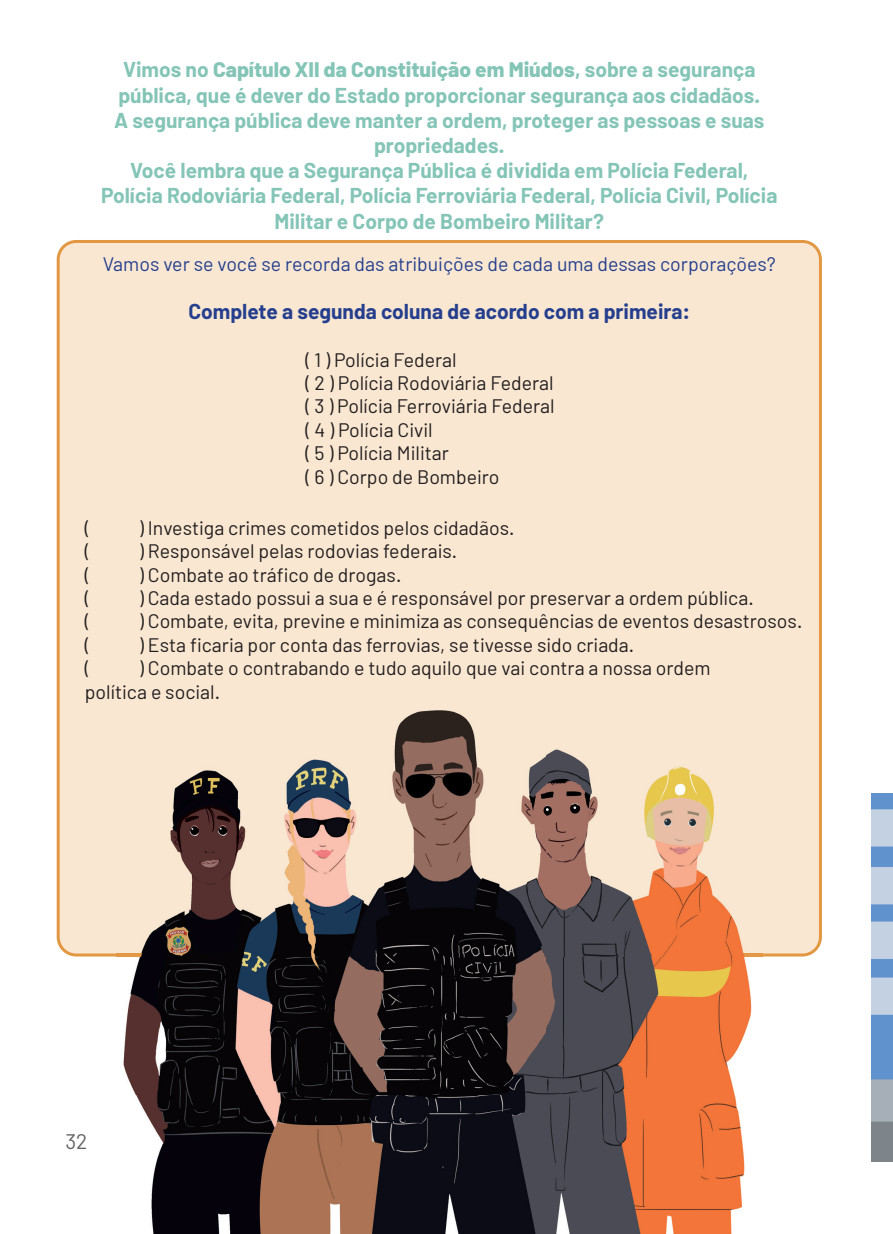
<style>
.page{position:relative;width:893px;height:1234px;background:#fff}
.page>*{position:absolute;margin:0;border:0;box-sizing:border-box;transform-origin:0 0}
.t1{font:700 21px/25.2px "Barlow";color:#84c5b7;text-align:center}
.t2{font:700 21px "Barlow";color:#253f8e}
.t3{font:21px "Barlow";color:#636366}
.t4{font:19.5px/23.4px "Barlow";color:#231f20}
.t5{font:19.5px "Barlow";color:#253f8e}
.s1{font-weight:800}
</style>
<div class="page">
<div style="left:57px;top:240px;width:765px;height:716px;background:#f9e7d1"></div>
<img style="left:116px;top:702px;width:646px;height:531px">
<img style="left:872px;top:793px;width:21px;height:368px">
<p class="t1" style="left:101px;top:57px;width:678px">Vimos no <span class="s1">Capítulo XII da Constituição em Miúdos</span>, sobre a segurança pública, que é dever do Estado proporcionar segurança aos cidadãos.<br>A segurança pública deve manter a ordem, proteger as pessoas e suas propriedades.<br>Você lembra que a Segurança Pública é dividida em Polícia Federal, Polícia Rodoviária Federal, Polícia Ferroviária Federal, Polícia Civil, Polícia Militar e Corpo de Bombeiro Militar?</p>
<p class="t5" style="left:103px;top:251px;width:675px">Vamos ver se você se recorda das atribuições de cada uma dessas corporações?</p>
<p class="t2" style="left:188px;top:298px;width:503px">Complete a segunda coluna de acordo com a primeira:</p>
<p class="t4" style="left:305px;top:347px;width:251px">( 1 ) Polícia Federal<br>( 2 ) Polícia Rodoviária Federal ( 3 ) Polícia Ferroviária Federal ( 4 ) Polícia Civil<br>( 5 ) Polícia Militar<br>( 6 ) Corpo de Bombeiro</p>
<p class="t4" style="left:85px;top:515px;width:7px">(</p>
<p class="t4" style="left:139px;top:515px;width:377px">) Investiga crimes cometidos pelos cidadãos.</p>
<p class="t4" style="left:85px;top:538px;width:7px">(</p>
<p class="t4" style="left:139px;top:538px;width:320px">) Responsável pelas rodovias federais.</p>
<p class="t4" style="left:85px;top:562px;width:7px">(</p>
<p class="t4" style="left:139px;top:562px;width:264px">) Combate ao tráfico de drogas.</p>
<p class="t4" style="left:85px;top:585px;width:7px">(</p>
<p class="t4" style="left:139px;top:585px;width:616px">) Cada estado possui a sua e é responsável por preservar a ordem pública.</p>
<p class="t4" style="left:85px;top:609px;width:7px">(</p>
<p class="t4" style="left:139px;top:609px;width:665px">) Combate, evita, previne e minimiza as consequências de eventos desastrosos.</p>
<p class="t4" style="left:85px;top:632px;width:7px">(</p>
<p class="t4" style="left:139px;top:632px;width:497px">) Esta ficaria por conta das ferrovias, se tivesse sido criada.</p>
<p class="t4" style="left:85px;top:655px;width:7px">(</p>
<p class="t4" style="left:85px;top:655px;width:627px;text-indent:54px">) Combate o contrabando e tudo aquilo que vai contra a nossa ordem política e social.</p>
<p class="t3" style="left:65px;top:1127px;width:24px">32</p>
</div>
